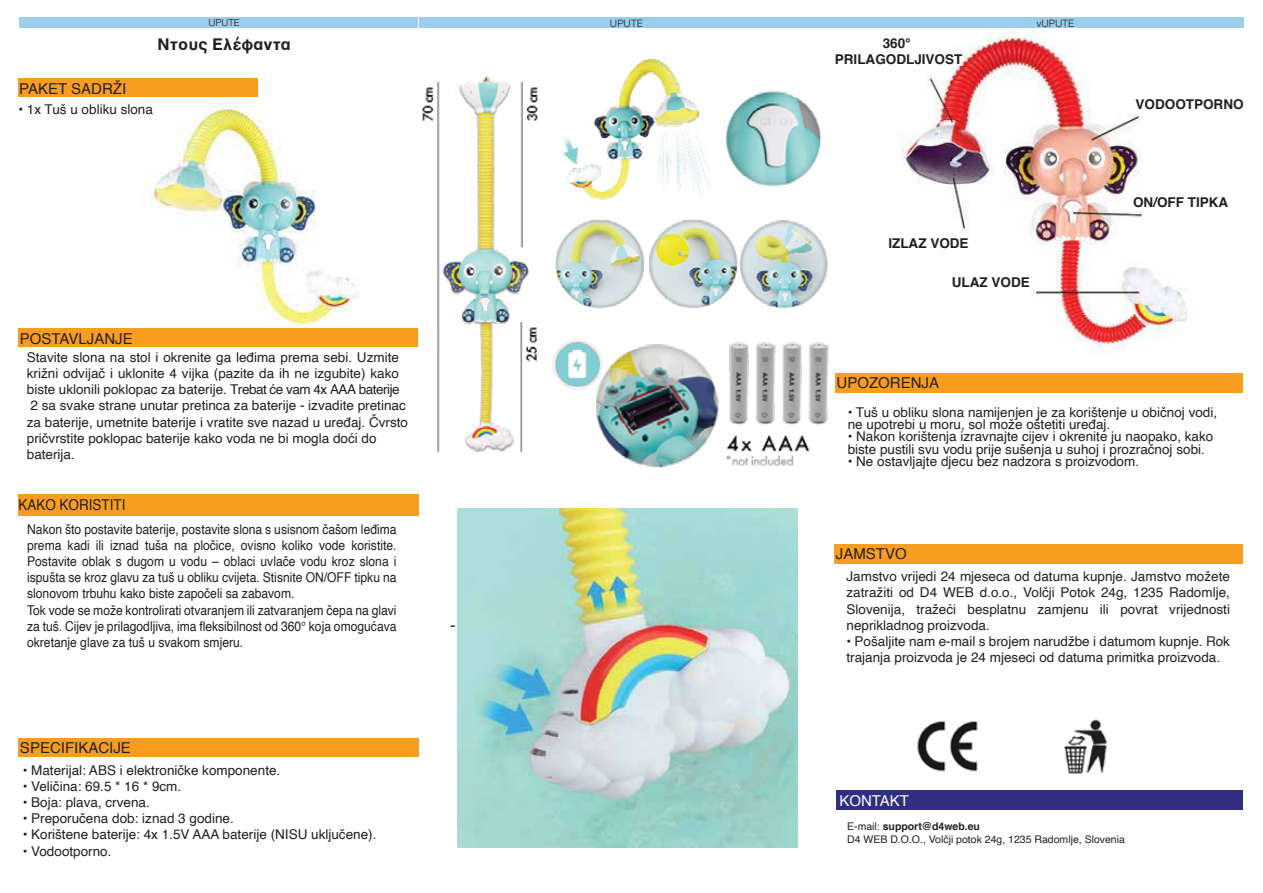
<style>
.page{position:relative;width:1263px;height:893px;background:#fff}
.page>*{position:absolute;margin:0;border:0;box-sizing:border-box;transform-origin:0 0}
.t1{font:700 16.5px "Helvetica";color:#231f20}
.t2{font:15px "Helvetica";color:#231f20}
.t3{font:15px "Helvetica";color:#231f20;scale:.9 1}
.t4{font:15px "Helvetica";color:#fff}
.t5{font:13.5px/16.2px "Helvetica";color:#231f20}
.t6{font:13.5px/16.2px "Helvetica";color:#231f20;scale:.9 1}
.t7{font:700 13.5px/16.2px "Helvetica";color:#231f20;text-align:center}
.t8{font:10.5px/12.6px "Helvetica";color:#231f20}
.t9{font:300 10.2px "Helvetica";color:#231f20}
.t10{font:300 9.75px "Helvetica";color:#231f20}
.s1{font-weight:700}
</style>
<div class="page">
<img style="left:143px;top:103px;width:216px;height:225px">
<div style="left:19px;top:78px;width:239px;height:19px;background:#f99d21"></div>
<div style="left:19px;top:328px;width:399px;height:19px;background:#f99d21"></div>
<div style="left:19px;top:17px;width:399px;height:11px;background:#9acdee"></div>
<div style="left:419px;top:17px;width:417px;height:11px;background:#9acdee"></div>
<div style="left:18px;top:495px;width:400px;height:21px;background:#f99d21"></div>
<div style="left:836px;top:18px;width:408px;height:10px;background:#9acdee"></div>
<div style="left:18px;top:738px;width:401px;height:18px;background:#f99d21"></div>
<div style="left:835px;top:373px;width:407px;height:19px;background:#f99d21"></div>
<div style="left:834px;top:544px;width:408px;height:19px;background:#f99d21"></div>
<div style="left:836px;top:791px;width:406px;height:19px;background:#2f2e81"></div>
<img style="left:1064px;top:719px;width:43px;height:55px">
<img style="left:917px;top:721px;width:61px;height:51px">
<img style="left:422px;top:59px;width:407px;height:409px">
<img style="left:458px;top:509px;width:339px;height:339px">
<img style="left:901px;top:29px;width:286px;height:322px">
<p class="t10" style="left:208px;top:14px;width:33px">UPUTE</p>
<p class="t1" style="left:157px;top:31px;width:135px">Ντους Ελέφαντα</p>
<p class="t2" style="left:19px;top:77px;width:109px">PAKET SADRŽI</p>
<p class="t5" style="left:18px;top:102px;width:136px">• 1x Tuš u obliku slona</p>
<p class="t2" style="left:20px;top:327px;width:114px">POSTAVLJANJE</p>
<p class="t5" style="left:27px;top:349px;width:383px">Stavite slona na stol i okrenite ga leđima prema sebi. Uzmite križni odvijač i uklonite 4 vijka (pazite da ih ne izgubite) kako biste uklonili poklopac za baterije. Trebat će vam 4x AAA baterije 2 sa svake strane unutar pretinca za baterije - izvadite pretinac za baterije, umetnite baterije i vratite sve nazad u uređaj. Čvrsto pričvrstite poklopac baterije kako voda ne bi mogla doći do baterija.</p>
<p class="t3" style="left:18px;top:493px;width:120px">KAKO KORISTITI</p>
<p class="t6" style="left:27px;top:521px;width:412px">Nakon što postavite baterije, postavite slona s usisnom čašom leđima prema kadi ili iznad tuša na pločice, ovisno koliko vode koristite.<br>Postavite oblak s dugom u vodu – oblaci uvlače vodu kroz slona i ispušta se kroz glavu za tuš u obliku cvijeta. Stisnite ON/OFF tipku na slonovom trbuhu kako biste započeli sa zabavom.<br>Tok vode se može kontrolirati otvaranjem ili zatvaranjem čepa na glavi za tuš. Cijev je prilagodljiva, ima fleksibilnost od 360° koja omogućava okretanje glave za tuš u svakom smjeru.</p>
<p class="t2" style="left:20px;top:736px;width:112px">SPECIFIKACIJE</p>
<p class="t5" style="left:23px;top:762px;width:259px">• Materijal: ABS i elektroničke komponente.</p>
<p class="t5" style="left:23px;top:778px;width:160px">• Veličina: 69.5 * 16 * 9cm.</p>
<p class="t5" style="left:23px;top:795px;width:129px">• Boja: plava, crvena.</p>
<p class="t5" style="left:23px;top:811px;width:213px">• Preporučena dob: iznad 3 godine.</p>
<p class="t5" style="left:23px;top:827px;width:355px">• Korištene baterije: 4x 1.5V AAA baterije (NISU uključene).</p>
<p class="t5" style="left:23px;top:843px;width:90px">• Vodootporno.</p>
<p class="t9" style="left:610px;top:14px;width:34px">UPUTE</p>
<p class="t7" style="left:835px;top:35px;width:129px">360°<br>PRILAGODLJIVOST</p>
<p class="t9" style="left:1036px;top:15px;width:40px">vUPUTE</p>
<p class="t7" style="left:888px;top:235px;width:82px">IZLAZ VODE</p>
<p class="t7" style="left:952px;top:274px;width:80px">ULAZ VODE</p>
<p class="t2" style="left:836px;top:371px;width:104px">UPOZORENJA</p>
<p class="t7" style="left:1135px;top:97px;width:110px">VODOOTPORNO</p>
<p class="t7" style="left:1133px;top:194px;width:97px">ON/OFF TIPKA</p>
<p class="t5" style="left:848px;top:406px;width:371px;line-height:12.5px">• Tuš u obliku slona namijenjen je za korištenje u običnoj vodi, ne upotrebi u moru, sol može oštetiti uređaj.</p>
<p class="t5" style="left:848px;top:431px;width:367px;line-height:12.5px">• Nakon korištenja izravnajte cijev i okrenite ju naopako, kako biste pustili svu vodu prije sušenja u suhoj i prozračnoj sobi.</p>
<p class="t5" style="left:848px;top:454px;width:293px">• Ne ostavljajte djecu bez nadzora s proizvodom.</p>
<p class="t2" style="left:836px;top:542px;width:72px">JAMSTVO</p>
<p class="t5" style="left:846px;top:569px;width:385px;text-align:justify">Jamstvo vrijedi 24 mjeseca od datuma kupnje. Jamstvo možete zatražiti od D4 WEB d.o.o., Volčji Potok 24g, 1235 Radomlje, Slovenija, tražeći besplatnu zamjenu ili povrat vrijednosti neprikladnog proizvoda.</p>
<p class="t5" style="left:846px;top:634px;width:385px">• Pošaljite nam e-mail s brojem narudžbe i datumom kupnje. Rok trajanja proizvoda je 24 mjeseci od datuma primitka proizvoda.</p>
<p class="t4" style="left:839px;top:789px;width:71px">KONTAKT</p>
<p class="t8" style="left:847px;top:821px;width:279px">E-mail: <span class="s1">support@d4web.eu<br></span>D4 WEB D.O.O., Volčji potok 24g, 1235 Radomlje, Slovenia</p>
</div>
